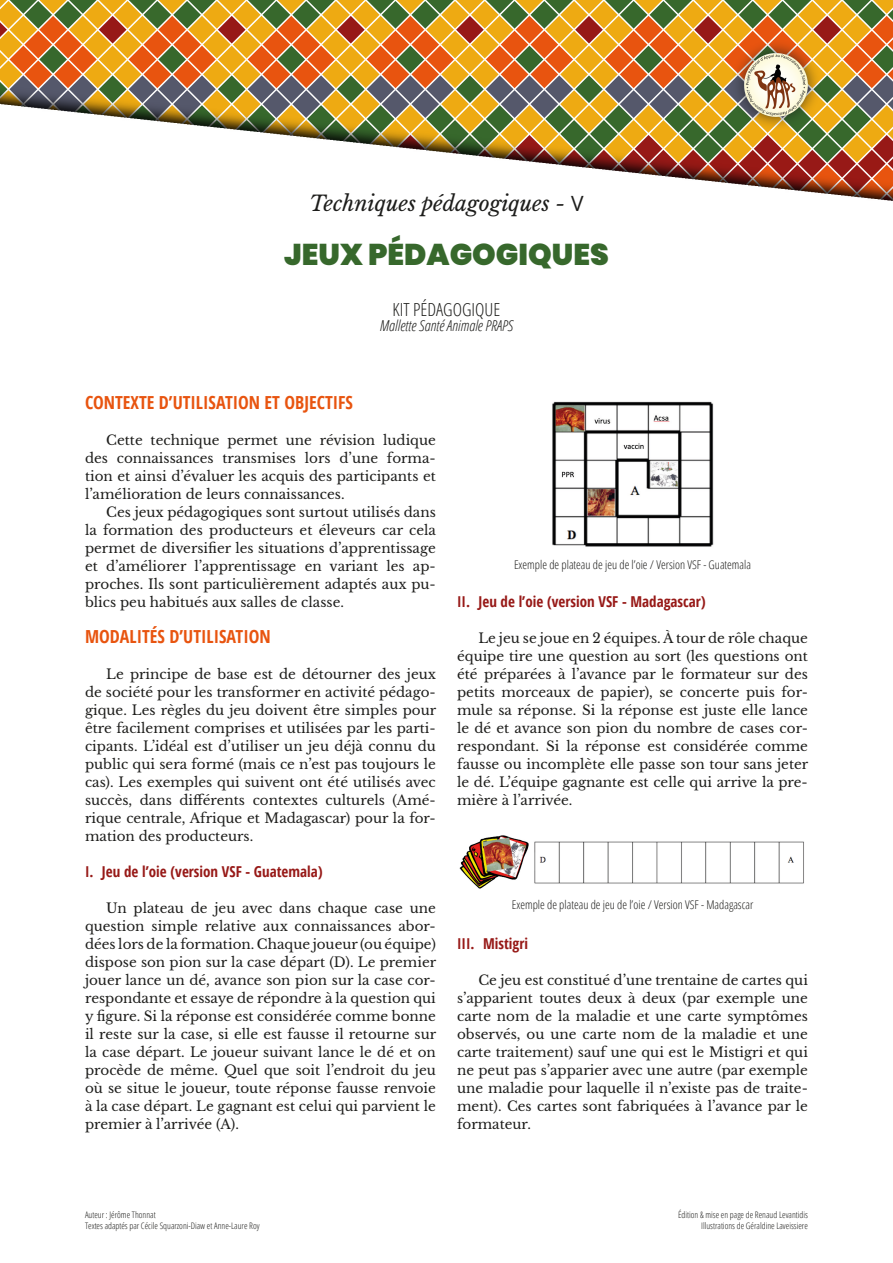
<style>
.page{position:relative;width:893px;height:1263px;background:#fff}
.page>*{position:absolute;margin:0;border:0;box-sizing:border-box;transform-origin:0 0}
.t1{font:900 30px "Poppins";color:#37682c}
.t2{font:italic 21px "Libre Baskerville";color:#1d1d1b}
.t3{font:700 condensed 18px "Open Sans";color:#e8540f}
.t4{font:300 condensed 18px "Open Sans";color:#1d1d1b}
.t5{font:700 condensed 15px "Open Sans";color:#971917}
.t6{font:italic 300 condensed 15px "Open Sans";color:#1d1d1b}
.t7{font:13.5px/18px "Libre Baskerville";color:#1d1d1b;text-align:justify}
.t8{font:300 condensed 12px "Open Sans";color:#1d1d1b}
.t9{font:300 condensed 9px/10.8px "Open Sans";color:#1d1d1b;text-align:right}
.s1{font-family:"Open Sans";font-style:normal}
</style>
<div class="page">
<img style="left:0;top:0;width:893px;height:201px">
<div style="left:730px;top:39px;width:92px;height:92px;background:#1d1d1b;opacity:.75"></div>
<div style="left:744px;top:53px;width:60px;height:48px;background:#fff;opacity:.75"></div>
<div style="left:745px;top:63px;width:63px;height:54px;background:#1d1d1b;opacity:.75"></div>
<img style="left:552px;top:401px;width:162px;height:146px">
<img style="left:534px;top:841px;width:270px;height:43px">
<img style="left:459px;top:835px;width:70px;height:54px">
<h2 class="t2" style="left:309px;top:191px;width:276px">Techniques pédagogiques - <span class="s1">V</span></h2>
<h1 class="t1" style="left:284px;top:237px;width:326px">JEUX PÉDAGOGIQUES</h1>
<h3 class="t4" style="left:393px;top:297px;width:109px">KIT PÉDAGOGIQUE</h3>
<p class="t6" style="left:380px;top:315px;width:135px">Mallette Santé Animale PRAPS</p>
<h3 class="t3" style="left:85px;top:390px;width:269px">CONTEXTE D’UTILISATION ET OBJECTIFS</h3>
<p class="t7" style="left:85px;top:431px;width:352px;text-indent:21px">Cette technique permet une révision ludique des connaissances transmises lors d’une forma&shy;tion et ainsi d’évaluer les acquis des participants et l’amélioration de leurs connaissances.</p>
<p class="t7" style="left:85px;top:503px;width:352px;text-indent:21px">Ces jeux pédagogiques sont surtout utilisés dans la formation des producteurs et éleveurs car cela permet de diversifier les situations d’apprentissage et d’améliorer l’apprentissage en variant les ap&shy;proches. Ils sont particulièrement adaptés aux pu&shy;blics peu habitués aux salles de classe.</p>
<h3 class="t3" style="left:85px;top:624px;width:187px">MODALITÉS D’UTILISATION</h3>
<p class="t7" style="left:85px;top:665px;width:353px;text-indent:21px">Le principe de base est de détourner des jeux de société pour les transformer en activité pédago&shy;gique. Les règles du jeu doivent être simples pour être facilement comprises et utilisées par les parti&shy;cipants. L’idéal est d’utiliser un jeu déjà connu du public qui sera formé (mais ce n’est pas toujours le cas). Les exemples qui suivent ont été utilisés avec succès, dans différents contextes culturels (Amé&shy;rique centrale, Afrique et Madagascar) pour la for&shy;mation des producteurs.</p>
<p class="t5" style="left:85px;top:861px;width:239px">I. Jeu de l’oie (version VSF - Guatemala)</p>
<p class="t7" style="left:85px;top:899px;width:353px;text-indent:21px">Un plateau de jeu avec dans chaque case une question simple relative aux connaissances abor&shy;dées lors de la formation. Chaque joueur (ou équipe) dispose son pion sur la case départ (D). Le premier jouer lance un dé, avance son pion sur la case cor&shy;respondante et essaye de répondre à la question qui y figure. Si la réponse est considérée comme bonne il reste sur la case, si elle est fausse il retourne sur la case départ. Le joueur suivant lance le dé et on procède de même. Quel que soit l’endroit du jeu où se situe le joueur, toute réponse fausse renvoie à la case départ. Le gagnant est celui qui parvient le premier à l’arrivée (A).</p>
<p class="t8" style="left:514px;top:556px;width:239px">Exemple de plateau de jeu de l’oie / Version VSF - Guatemala</p>
<p class="t5" style="left:457px;top:591px;width:250px">II. Jeu de l’oie (version VSF - Madagascar)</p>
<p class="t7" style="left:457px;top:629px;width:353px;text-indent:21px">Le jeu se joue en 2 équipes. À tour de rôle chaque équipe tire une question au sort (les questions ont été préparées à l’avance par le formateur sur des petits morceaux de papier), se concerte puis for&shy;mule sa réponse. Si la réponse est juste elle lance le dé et avance son pion du nombre de cases cor&shy;respondant. Si la réponse est considérée comme fausse ou incomplète elle passe son tour sans jeter le dé. L’équipe gagnante est celle qui arrive la pre&shy;mière à l’arrivée.</p>
<p class="t8" style="left:512px;top:896px;width:243px">Exemple de plateau de jeu de l’oie / Version VSF - Madagascar</p>
<p class="t5" style="left:457px;top:933px;width:72px">III. Mistigri</p>
<p class="t7" style="left:457px;top:971px;width:352px;text-indent:21px">Ce jeu est constitué d’une trentaine de cartes qui s’apparient toutes deux à deux (par exemple une carte nom de la maladie et une carte symptômes observés, ou une carte nom de la maladie et une carte traitement) sauf une qui est le Mistigri et qui ne peut pas s’apparier avec une autre (par exemple une maladie pour laquelle il n’existe pas de traite&shy;ment). Ces cartes sont fabriquées à l’avance par le formateur.</p>
<p class="t9" style="left:85px;top:1209px;width:176px;text-align:left">Auteur : Jérôme Thonnat<br>Textes adaptés par Cécile Squarzoni-Diaw et Anne-Laure Roy</p>
<p class="t9" style="left:678px;top:1209px;width:131px">Édition &amp; mise en page de Renaud Levantidis<br>Illustrations de Géraldine Laveissiere</p>
</div>
